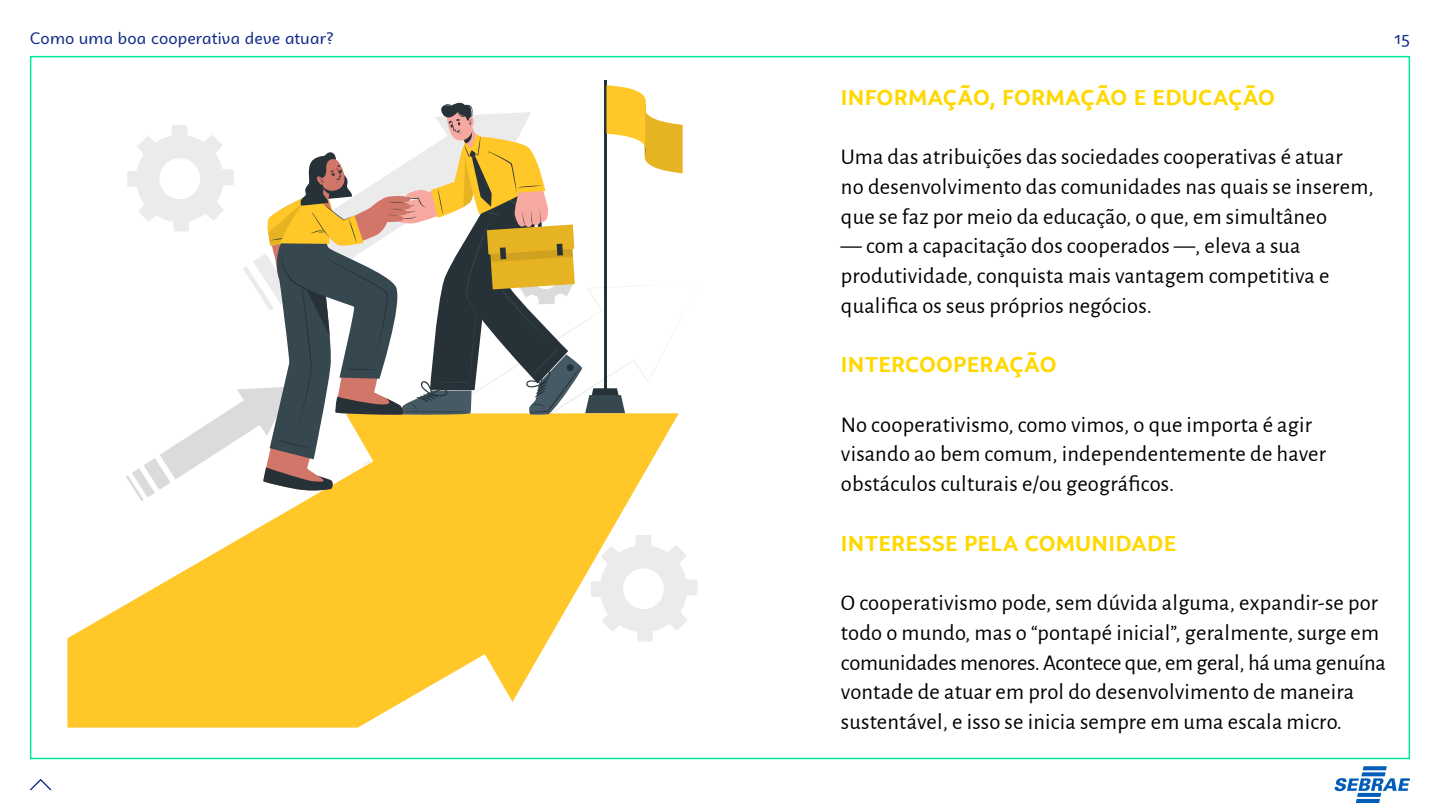
<style>
.page{position:relative;width:1440px;height:810px;background:#fff}
.page>*{position:absolute;margin:0;border:0;box-sizing:border-box;transform-origin:0 0}
.t1{font:22.5px/29.7px "Alegreya Sans";letter-spacing:.01em;color:#000}
.t2{font:700 21.75px "Campuni";letter-spacing:.01em;color:#ffd800}
.t3{font:16.5px "Campuni";letter-spacing:.01em;color:#0f2989}
</style>
<div class="page">
<svg style="left:30px;top:778px;width:22px;height:13px"></svg>
<svg style="left:1335px;top:766px;width:75px;height:37px"></svg>
<svg style="left:679px;top:548px;width:19px;height:80px"></svg>
<hr style="left:604px;top:80px;width:2px;height:308px;background:#263238">
<svg style="left:67px;top:514px;width:335px;height:214px;fill:#ffc727"></svg>
<svg style="left:346px;top:514px;width:333px;height:188px;fill:#ffc727"></svg>
<svg style="left:126px;top:85px;width:557px;height:429px"></svg>
<p class="t3" style="left:30px;top:28px;width:305px">Como uma boa cooperativa deve atuar?</p>
<p class="t3" style="left:1394px;top:28px;width:17px">15</p>
<p class="t2" style="left:841px;top:83px;width:436px">INFORMAÇÃO, FORMAÇÃO E EDUCAÇÃO</p>
<p class="t1" style="left:841px;top:141px;width:534px">Uma das atribuições das sociedades cooperativas é atuar<br>no desenvolvimento das comunidades nas quais se inserem, que se faz por meio da educação, o que, em simultâneo</p>
<p class="t1" style="left:841px;top:230px;width:490px">— com a capacitação dos cooperados —, eleva a sua produtividade, conquista mais vantagem competitiva e qualifica os seus próprios negócios.</p>
<p class="t2" style="left:841px;top:351px;width:217px">INTERCOOPERAÇÃO</p>
<p class="t1" style="left:841px;top:408px;width:487px">No cooperativismo, como vimos, o que importa é agir visando ao bem comum, independentemente de haver obstáculos culturais e/ou geográficos.</p>
<p class="t2" style="left:841px;top:529px;width:337px">INTERESSE PELA COMUNIDADE</p>
<p class="t1" style="left:841px;top:587px;width:546px">O cooperativismo pode, sem dúvida alguma, expandir-se por todo o mundo, mas o “pontapé inicial”, geralmente, surge em comunidades menores. Acontece que, em geral, há uma genuína vontade de atuar em prol do desenvolvimento de maneira sustentável, e isso se inicia sempre em uma escala micro.</p>
</div>
